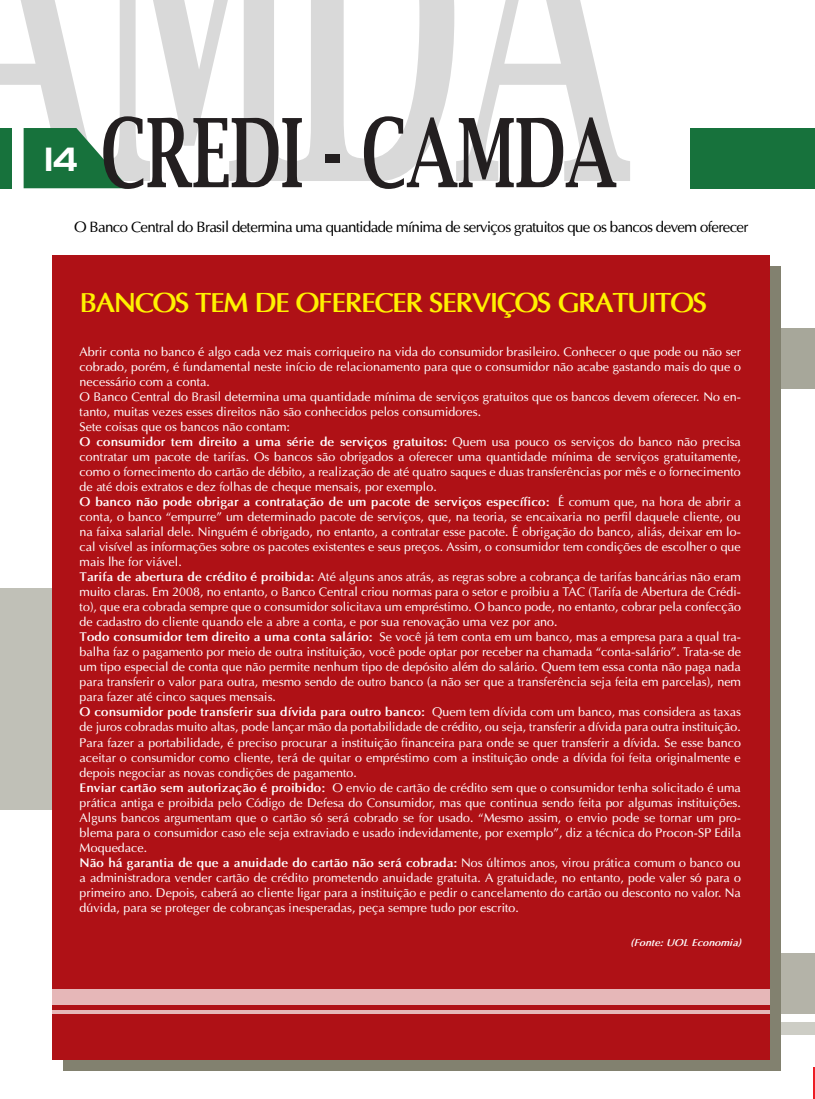
<style>
.page{position:relative;width:815px;height:1099px;background:#fff}
.page>*{position:absolute;margin:0;border:0;box-sizing:border-box;transform-origin:0 0}
.t1{font:600 437.5px "Lucida Bright";color:#000;scale:.5 1}
.t2{font:600 95.62px "Lucida Bright";color:#231f20;scale:.67 1}
.t3{font:32.5px "Aero Regular SWFTE";color:#fff}
.t4{font:700 27.5px "Optima";letter-spacing:-.06em;color:#fff200}
.t5{font:15px "Optima";letter-spacing:-.04em;color:#000}
.t6{font:12.5px/15px "Optima";color:#fff}
.t7{font:italic 700 10px "Optima";color:#fff}
.s1{font-weight:700}
</style>
<div class="page">
<div style="left:0;top:588px;width:661px;height:221px;background:#c0c0b7"></div>
<div style="left:80px;top:328px;width:735px;height:60px;background:#a7a79a"></div>
<div style="left:80px;top:953px;width:735px;height:60px;background:#b4b3a8"></div>
<div style="left:80px;top:1022px;width:735px;height:12px;background:#cdcdc5"></div>
<div style="left:64px;top:266px;width:717px;height:805px;background:#82816f"></div>
<div style="left:0;top:128px;width:11px;height:60px;background:#17723c"></div>
<svg style="left:24px;top:128px;width:105px;height:60px"></svg>
<div style="left:691px;top:128px;width:124px;height:60px;background:#17723c"></div>
<div style="left:53px;top:254px;width:717px;height:805px;background:#af1116"></div>
<div style="left:53px;top:989px;width:717px;height:15px;background:#e6b7b8"></div>
<hr style="left:53px;top:1010px;width:717px;height:3px;background:#e6b7b8">
<hr style="left:814px;top:1067px;width:1px;height:31px;background:#ed1d24">
<h1 class="t1" style="left:-69px;top:-225px;width:1400px">AMDA</h1>
<h2 class="t2" style="left:101px;top:98px;width:771px">CREDI - CAMDA</h2>
<h3 class="t3" style="left:44px;top:140px;width:35px">14</h3>
<p class="t5" style="left:74px;top:217px;width:676px">O Banco Central do Brasil determina uma quantidade mínima de serviços gratuitos que os bancos devem oferecer</p>
<h3 class="t4" style="left:80px;top:286px;width:629px">BANCOS TEM DE OFERECER SERVIÇOS GRATUITOS</h3>
<p class="t6" style="left:80px;top:344px;width:663px">Abrir conta no banco é algo cada vez mais corriqueiro na vida do consumidor brasileiro. Conhecer o que pode ou não ser cobrado, porém, é fundamental neste início de relacionamento para que o consumidor não acabe gastando mais do que o necessário com a conta.<br>O Banco Central do Brasil determina uma quantidade mínima de serviços gratuitos que os bancos devem oferecer. No en&shy;tanto, muitas vezes esses direitos não são conhecidos pelos consumidores.<br>Sete coisas que os bancos não contam:<br><span class="s1">O consumidor tem direito a uma série de serviços gratuitos:</span> Quem usa pouco os serviços do banco não precisa contratar um pacote de tarifas. Os bancos são obrigados a oferecer uma quantidade mínima de serviços gratuitamente, como o fornecimento do cartão de débito, a realização de até quatro saques e duas transferências por mês e o fornecimento de até dois extratos e dez folhas de cheque mensais, por exemplo.<br><span class="s1">O banco não pode obrigar a contratação de um pacote de serviços específico:</span> É comum que, na hora de abrir a conta, o banco “empurre” um determinado pacote de serviços, que, na teoria, se encaixaria no perfil daquele cliente, ou na faixa salarial dele. Ninguém é obrigado, no entanto, a contratar esse pacote. É obrigação do banco, aliás, deixar em lo&shy;cal visível as informações sobre os pacotes existentes e seus preços. Assim, o consumidor tem condições de escolher o que mais lhe for viável.<br><span class="s1">Tarifa de abertura de crédito é proibida:</span> Até alguns anos atrás, as regras sobre a cobrança de tarifas bancárias não eram muito claras. Em 2008, no entanto, o Banco Central criou normas para o setor e proibiu a TAC (Tarifa de Abertura de Crédi&shy;to), que era cobrada sempre que o consumidor solicitava um empréstimo. O banco pode, no entanto, cobrar pela confecção de cadastro do cliente quando ele a abre a conta, e por sua renovação uma vez por ano.<br><span class="s1">Todo consumidor tem direito a uma conta salário:</span> Se você já tem conta em um banco, mas a empresa para a qual tra&shy;balha faz o pagamento por meio de outra instituição, você pode optar por receber na chamada “conta-salário”. Trata-se de um tipo especial de conta que não permite nenhum tipo de depósito além do salário. Quem tem essa conta não paga nada para transferir o valor para outra, mesmo sendo de outro banco (a não ser que a transferência seja feita em parcelas), nem para fazer até cinco saques mensais.<br><span class="s1">O consumidor pode transferir sua dívida para outro banco:</span> Quem tem dívida com um banco, mas considera as taxas de juros cobradas muito altas, pode lançar mão da portabilidade de crédito, ou seja, transferir a dívida para outra instituição.<br>Para fazer a portabilidade, é preciso procurar a instituição financeira para onde se quer transferir a dívida. Se esse banco aceitar o consumidor como cliente, terá de quitar o empréstimo com a instituição onde a dívida foi feita originalmente e depois negociar as novas condições de pagamento.<br><span class="s1">Enviar cartão sem autorização é proibido:</span> O envio de cartão de crédito sem que o consumidor tenha solicitado é uma prática antiga e proibida pelo Código de Defesa do Consumidor, mas que continua sendo feita por algumas instituições.<br>Alguns bancos argumentam que o cartão só será cobrado se for usado. “Mesmo assim, o envio pode se tornar um pro&shy;blema para o consumidor caso ele seja extraviado e usado indevidamente, por exemplo”, diz a técnica do Procon-SP Edila Moquedace.<br><span class="s1">Não há garantia de que a anuidade do cartão não será cobrada:</span> Nos últimos anos, virou prática comum o banco ou a administradora vender cartão de crédito prometendo anuidade gratuita. A gratuidade, no entanto, pode valer só para o primeiro ano. Depois, caberá ao cliente ligar para a instituição e pedir o cancelamento do cartão ou desconto no valor. Na dúvida, para se proteger de cobranças inesperadas, peça sempre tudo por escrito.</p>
<p class="t7" style="left:631px;top:936px;width:115px">(Fonte:UOLEconomia)</p>
</div>
